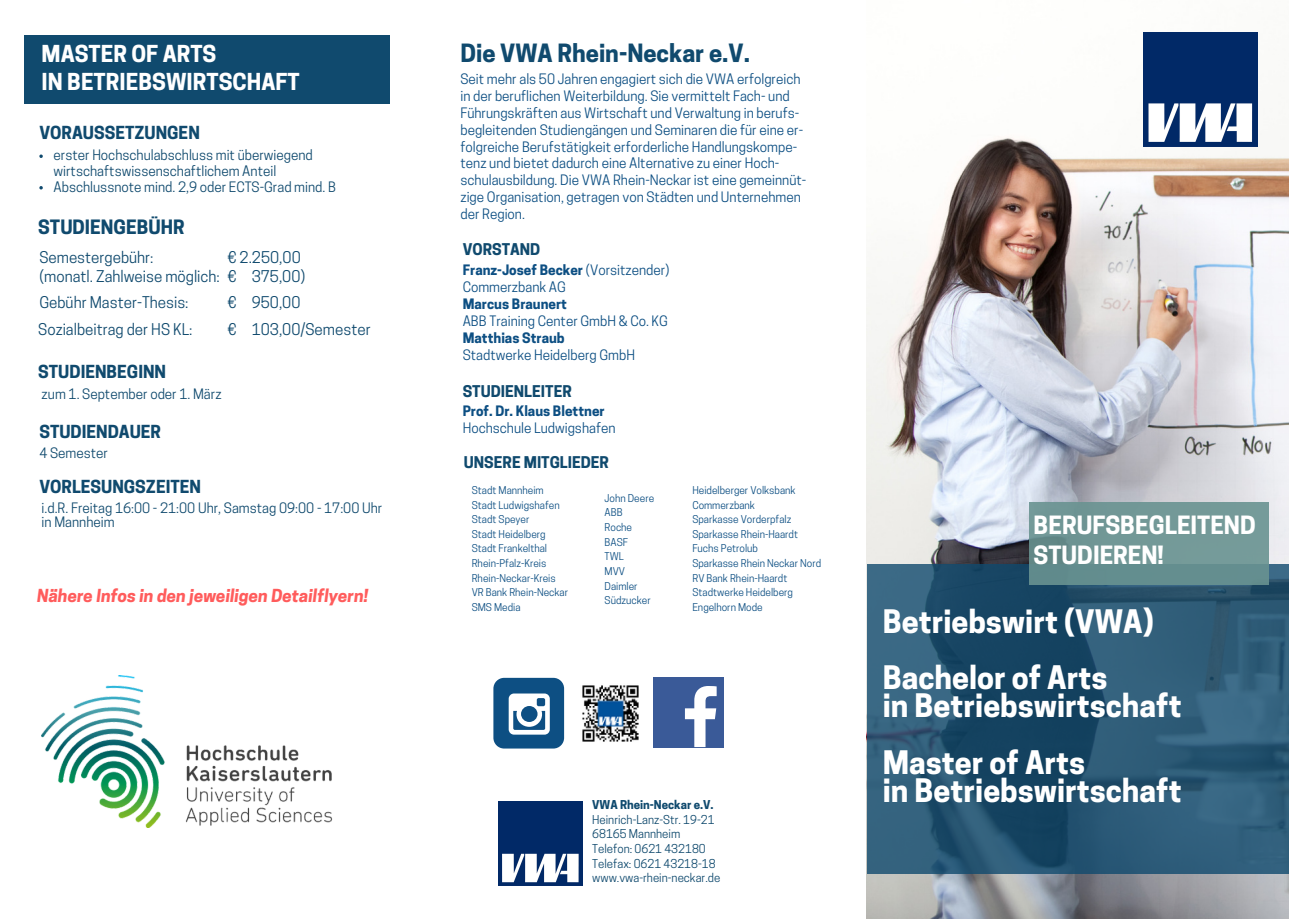
<style>
.page{position:relative;width:1289px;height:919px;background:#fff}
.page>*{position:absolute;margin:0;border:0;box-sizing:border-box;transform-origin:0 0}
.t1{font:700 30.45px/56.2px "Cooper Hewitt";color:#fff}
.t2{font:700 23.7px/30.5px "Cooper Hewitt";color:#fff}
.t3{font:700 23.7px "Cooper Hewitt";color:#104a6e}
.t4{font:700 21.9px/28.2px "Cooper Hewitt";color:#fff}
.t5{font:700 18.6px "Cooper Hewitt";color:#104a6e}
.t6{font:700 16.95px "Cooper Hewitt";color:#104a6e}
.t7{font:italic 700 16.95px "Cooper Hewitt";color:#ff5c5c}
.t8{font:15.15px/19.2px "Cooper Hewitt";color:#104a6e}
.t9{font:700 15.15px "Cooper Hewitt";color:#104a6e}
.t10{font:13.5px/17px "Cooper Hewitt";color:#0d4f83}
.t11{font:13.5px/15.8px "Cooper Hewitt";color:#104a6e}
.t12{font:700 13.5px "Cooper Hewitt";color:#0d4f83}
.t13{font:11.55px/14.7px "Cooper Hewitt";color:#104a6e}
.t14{font:700 11.55px "Cooper Hewitt";color:#104a6e}
.t15{font:10.2px/14.7px "Cooper Hewitt";color:#0d4f83}
.s1{font-weight:700}
</style>
<div class="page">
<img style="left:867px;top:32px;width:421px;height:886px">
<img style="left:1143px;top:33px;width:114px;height:113px">
<div style="left:493px;top:677px;width:71px;height:71px;background:#0d4f83;border-radius:11px"></div>
<svg style="left:508px;top:693px;width:42px;height:41px"></svg>
<div style="left:653px;top:676px;width:71px;height:71px;background:#3a5a98"></div>
<svg style="left:685px;top:686px;width:31px;height:61px"></svg>
<img style="left:582px;top:685px;width:57px;height:57px">
<svg style="left:867px;top:564px;width:421px;height:309px;background:#285672"></svg>
<div style="left:1029px;top:502px;width:239px;height:82px;background:linear-gradient(to right,#699090,#739a99)"></div>
<img style="left:499px;top:801px;width:83px;height:84px">
<svg style="left:39px;top:154px;width:4px;height:4px"></svg>
<svg style="left:39px;top:186px;width:4px;height:3px"></svg>
<div style="left:24px;top:35px;width:365px;height:69px;background:#104a6e"></div>
<img style="left:42px;top:675px;width:290px;height:152px">
<h3 class="t4" style="left:42px;top:42px;width:259px">MASTER OF ARTS<br>IN BETRIEBSWIRTSCHAFT</h3>
<p class="t6" style="left:39px;top:126px;width:162px">VORAUSSETZUNGEN</p>
<p class="t11" style="left:54px;top:149px;width:284px">erster Hochschulabschluss mit überwiegend wirtschaftswissenschaftlichem Anteil<br>Abschlussnote mind. 2,9 oder ECTS-Grad mind. B</p>
<h3 class="t5" style="left:38px;top:220px;width:148px">STUDIENGEBÜHR</h3>
<p class="t8" style="left:39px;top:250px;width:182px">Semestergebühr:<br>(monatl. Zahlweise möglich:</p>
<p class="t8" style="left:38px;top:291px;width:156px;line-height:27px">Gebühr Master-Thesis:<br>Sozialbeitrag der HS KL:</p>
<p class="t8" style="left:227px;top:250px;width:79px">€ 2.250,00 € 375,00)</p>
<p class="t8" style="left:227px;top:291px;width:145px;line-height:27px">€ 950,00<br>€ 103,00/Semester</p>
<p class="t6" style="left:38px;top:365px;width:129px">STUDIENBEGINN</p>
<p class="t11" style="left:42px;top:388px;width:181px">zum 1. September oder 1. März</p>
<p class="t6" style="left:39px;top:425px;width:123px">STUDIENDAUER</p>
<p class="t11" style="left:39px;top:446px;width:70px">4 Semester</p>
<p class="t6" style="left:39px;top:480px;width:163px">VORLESUNGSZEITEN</p>
<p class="t11" style="left:42px;top:502px;width:342px;line-height:14.7px">i.d.R. Freitag 16:00 - 21:00 Uhr, Samstag 09:00 - 17:00 Uhr in Mannheim</p>
<p class="t7" style="left:37px;top:589px;width:332px">Nähere Infos in den jeweiligen Detailflyern!</p>
<h2 class="t3" style="left:460px;top:44px;width:291px">Die VWA Rhein-Neckar e.V.</h2>
<p class="t10" style="left:460px;top:72px;width:347px">Seit mehr als 50 Jahren engagiert sich die VWA erfolgreich in der beruflichen Weiterbildung. Sie vermittelt Fach- und Führungskräften aus Wirtschaft und Verwaltung in berufs&shy;begleitenden Studiengängen und Seminaren die für eine er&shy;folgreiche Berufstätigkeit erforderliche Handlungskompe&shy;tenz und bietet dadurch eine Alternative zu einer Hoch&shy;schulausbildung. Die VWA Rhein-Neckar ist eine gemeinnüt&shy;zige Organisation, getragen von Städten und Unternehmen der Region.</p>
<p class="t9" style="left:463px;top:243px;width:79px">VORSTAND</p>
<p class="t10" style="left:463px;top:263px;width:208px"><span class="s1">Franz-Josef Becker</span> (Vorsitzender)<br>Commerzbank AG</p>
<p class="t12" style="left:463px;top:299px;width:106px">Marcus Braunert</p>
<p class="t10" style="left:463px;top:314px;width:207px">ABB Training Center GmbH &amp; Co. KG</p>
<p class="t12" style="left:463px;top:333px;width:103px">Matthias Straub</p>
<p class="t10" style="left:463px;top:348px;width:174px">Stadtwerke Heidelberg GmbH</p>
<p class="t9" style="left:463px;top:385px;width:111px">STUDIENLEITER</p>
<p class="t12" style="left:463px;top:406px;width:143px">Prof. Dr. Klaus Blettner</p>
<p class="t10" style="left:463px;top:421px;width:154px">Hochschule Ludwigshafen</p>
<p class="t9" style="left:464px;top:456px;width:147px">UNSERE MITGLIEDER</p>
<p class="t15" style="left:472px;top:484px;width:98px">Stadt Mannheim<br>Stadt Ludwigshafen<br>Stadt Speyer<br>Stadt Heidelberg<br>Stadt Frankelthal<br>Rhein-Pfalz-Kreis<br>Rhein-Neckar-Kreis<br>VR Bank Rhein-Neckar<br>SMS Media</p>
<p class="t15" style="left:604px;top:492px;width:51px">John Deere<br>ABB<br>Roche<br>BASF<br>TWL<br>MVV<br>Daimler<br>Südzucker</p>
<p class="t15" style="left:692px;top:484px;width:130px">Heidelberger Volksbank<br>Commerzbank<br>Sparkasse Vorderpfalz<br>Sparkasse Rhein-Haardt<br>Fuchs Petrolub<br>Sparkasse Rhein Neckar Nord<br>RV Bank Rhein-Haardt<br>Stadtwerke Heidelberg<br>Engelhorn Mode</p>
<p class="t14" style="left:592px;top:800px;width:123px">VWA Rhein-Neckar e.V.</p>
<p class="t13" style="left:592px;top:813px;width:130px">Heinrich-Lanz-Str. 19-21<br>68165 Mannheim<br>Telefon: 0621 432180<br>Telefax: 0621 43218-18 www.vwa-rhein-neckar.de</p>
<h2 class="t2" style="left:1033px;top:512px;width:224px">BERUFSBEGLEITEND<br>STUDIEREN!</h2>
<h1 class="t1" style="left:882px;top:597px;width:272px">Betriebswirt (VWA)<br>Bachelor of Arts</h1>
<h1 class="t1" style="left:882px;top:681px;width:300px">in Betriebswirtschaft<br>Master of Arts</h1>
<h1 class="t1" style="left:882px;top:766px;width:300px">in Betriebswirtschaft</h1>
</div>
